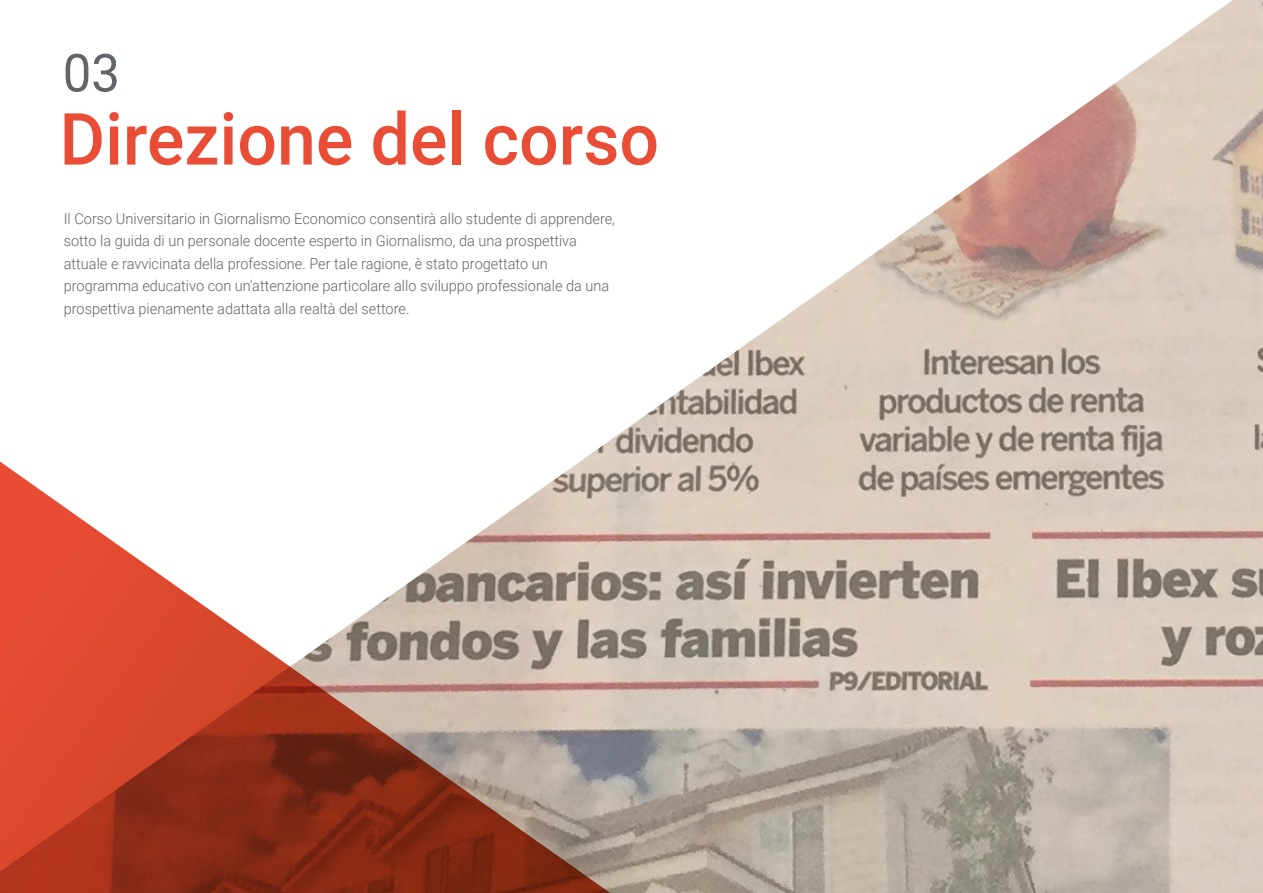
<style>
.page{position:relative;width:1263px;height:893px;background:#fff}
.page>*{position:absolute;margin:0;border:0;box-sizing:border-box;transform-origin:0 0}
.t1{font:500 72px "Roboto";color:#e94d35}
.t2{font:52.5px "Roboto";color:#61646a}
.t3{font:300 15px/22.5px "Roboto";color:#61646a}
</style>
<div class="page">
<img style="left:602px;top:0;width:661px;height:893px">
<svg style="left:0;top:446px;width:640px;height:447px"></svg>
<h2 class="t2" style="left:63px;top:36px;width:59px">03</h2>
<h1 class="t1" style="left:60px;top:89px;width:601px">Direzione del corso</h1>
<p class="t3" style="left:64px;top:207px;width:553px">Il Corso Universitario in Giornalismo Economico consentirà allo studente di apprendere, sotto la guida di un personale docente esperto in Giornalismo, da una prospettiva attuale e ravvicinata della professione. Per tale ragione, è stato progettato un programma educativo con un'attenzione particolare allo sviluppo professionale da una prospettiva pienamente adattata alla realtà del settore.</p>
</div>
